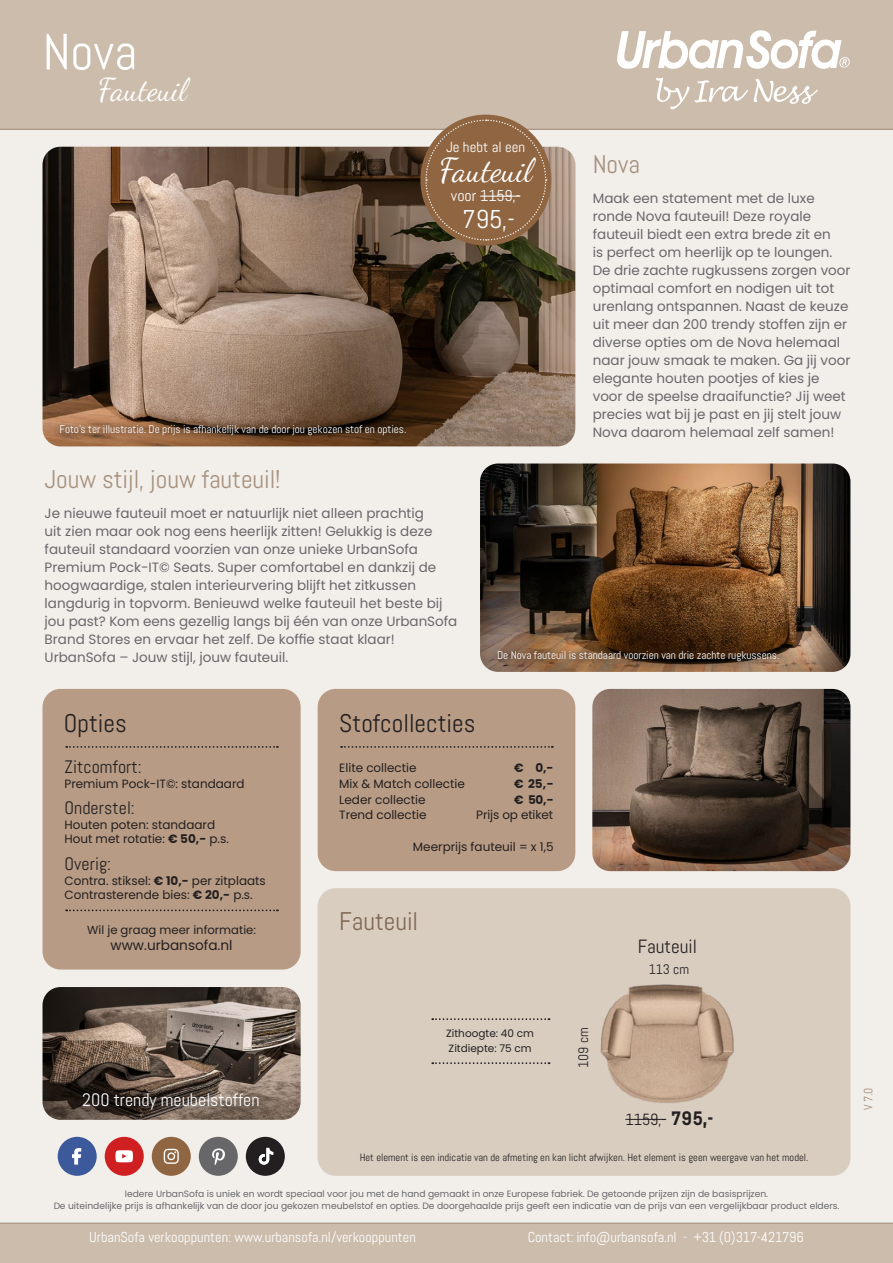
<style>
.page{position:relative;width:893px;height:1263px;background:#fff}
.page>*{position:absolute;margin:0;border:0;box-sizing:border-box;transform-origin:0 0}
.t1{font:51px "Abel";color:#fff}
.t2{font:33px "Dancing Script";color:#fff}
.t3{font:31.5px "Dancing Script";color:#fff}
.t4{font:25.65px "Abel";color:#fff}
.t5{font:25.5px "Abel";color:#a38e7a}
.t6{font:25.5px "Abel";color:#231f20}
.t7{font:25.5px "Abel";color:#7f6754}
.t8{font:19.2px "Abel";color:#231f20}
.t9{font:18px "Abel";letter-spacing:.005em;color:#231f20}
.t10{font:18px "Abel";color:#fff}
.t11{font:16.2px "Abel";color:#231f20}
.t12{font:15.6px "Abel";color:#fff}
.t13{font:14.55px "Abel";color:#fff}
.t14{font:14.4px "Abel";color:#fff}
.t15{font:13.8px "Abel";color:#231f20}
.t16{font:13.65px "Poppins";color:#231f20}
.t17{font:13.5px/18px "Poppins";color:#636366}
.t18{font:12px/14.4px "Poppins";color:#231f20}
.t19{font:700 12px "Poppins";color:#231f20}
.t20{font:12px "Abel";color:#a38e7a}
.t21{font:11.7px "Poppins";color:#231f20}
.t22{font:11.25px "Abel";letter-spacing:-.005em;color:#fff}
.t23{font:10.5px "Abel";color:#231f20}
.t24{font:10.5px/15px "Poppins";color:#231f20}
.t25{font:9.15px/11.6px "Poppins";color:#636366;text-align:center}
.s1{font-weight:700}
.s2{font-family:"Abel Pro";font-weight:700;font-size:19.35px}
</style>
<div class="page">
<div style="left:0;top:130px;width:893px;height:1092px;background:#f2eeea"></div>
<div style="left:0;top:0;width:893px;height:129px;background:#ccbcab"></div>
<div style="left:0;top:1223px;width:893px;height:40px;background:#ccbcab"></div>
<img style="left:43px;top:147px;width:532px;height:299px">
<div style="left:43px;top:689px;width:258px;height:280px;background:#b79b84;border-radius:18px"></div>
<div style="left:318px;top:689px;width:257px;height:182px;background:#b79b84;border-radius:18px"></div>
<img style="left:592px;top:689px;width:258px;height:182px">
<div style="left:152px;top:1137px;width:39px;height:39px;background:#906642;border-radius:50%"></div>
<svg style="left:164px;top:1149px;width:15px;height:15px"></svg>
<div style="left:199px;top:1137px;width:39px;height:39px;background:#636366;border-radius:50%"></div>
<svg style="left:212px;top:1148px;width:13px;height:17px"></svg>
<div style="left:105px;top:1137px;width:39px;height:39px;background:#cf1f21;border-radius:50%"></div>
<svg style="left:116px;top:1150px;width:17px;height:12px"></svg>
<div style="left:58px;top:1137px;width:39px;height:39px;background:#3c599b;border-radius:50%"></div>
<svg style="left:72px;top:1148px;width:9px;height:16px"></svg>
<div style="left:246px;top:1137px;width:39px;height:39px;background:#231f20;border-radius:50%"></div>
<svg style="left:259px;top:1148px;width:14px;height:16px"></svg>
<hr style="left:0;top:129px;width:893px;height:1px;background:#a38e7a">
<hr style="left:0;top:1222px;width:893px;height:2px;background:#a38e7a">
<img style="left:480px;top:463px;width:370px;height:209px">
<div style="left:318px;top:888px;width:532px;height:288px;background:#d9cdc0;border-radius:18px"></div>
<svg style="left:432px;top:1018px;width:117px;height:2px"></svg>
<svg style="left:432px;top:1062px;width:117px;height:2px"></svg>
<hr style="left:625px;top:1119px;width:41px;height:1px;background:#231f20">
<svg style="left:656px;top:78px;width:162px;height:31px"></svg>
<svg style="left:617px;top:30px;width:233px;height:39px"></svg>
<img style="left:600px;top:984px;width:134px;height:119px">
<div style="left:420px;top:115px;width:131px;height:131px;background:#906642;border-radius:50%"></div>
<svg style="left:425px;top:119px;width:122px;height:122px"></svg>
<hr style="left:480px;top:196px;width:40px;height:1px;background:#fff">
<img style="left:43px;top:987px;width:258px;height:133px">
<div style="left:79px;top:1088px;width:191px;height:32px;background:#231f20;opacity:.75"></div>
<svg style="left:53px;top:418px;width:359px;height:25px;background:#6c4930"></svg>
<svg style="left:491px;top:644px;width:294px;height:24px;background:#63462e"></svg>
<svg style="left:341px;top:746px;width:212px;height:2px"></svg>
<svg style="left:66px;top:746px;width:212px;height:2px"></svg>
<svg style="left:66px;top:909px;width:212px;height:2px"></svg>
<h1 class="t1" style="left:43px;top:30px;width:96px">Nova</h1>
<h3 class="t3" style="left:98px;top:77px;width:91px">Fauteuil</h3>
<p class="t13" style="left:446px;top:141px;width:81px">Je hebt al een</p>
<h2 class="t2" style="left:439px;top:157px;width:95px">Fauteuil</h2>
<p class="t12" style="left:451px;top:189px;width:71px">voor 1159,-</p>
<h3 class="t4" style="left:462px;top:207px;width:54px">795,-</h3>
<p class="t22" style="left:60px;top:425px;width:348px">Foto’s ter illustratie. De prijs is afhankelijk van de door jou gekozen stof en opties.</p>
<h3 class="t5" style="left:593px;top:149px;width:49px">Nova</h3>
<p class="t17" style="left:593px;top:191px;width:259px">Maak een statement met de luxe ronde Nova fauteuil! Deze royale fauteuil biedt een extra brede zit en<br>is perfect om heerlijk op te loungen.<br>De drie zachte rugkussens zorgen voor optimaal comfort en nodigen uit tot urenlang ontspannen. Naast de keuze uit meer dan 200 trendy stoffen zijn er diverse opties om de Nova helemaal naar jouw smaak te maken. Ga jij voor elegante houten pootjes of kies je voor de speelse draaifunctie? Jij weet precies wat bij je past en jij stelt jouw Nova daarom helemaal zelf samen!</p>
<h3 class="t5" style="left:45px;top:470px;width:237px">Jouw stijl, jouw fauteuil!</h3>
<p class="t17" style="left:45px;top:506px;width:414px">Je nieuwe fauteuil moet er natuurlijk niet alleen prachtig<br>uit zien maar ook nog eens heerlijk zitten! Gelukkig is deze fauteuil standaard voorzien van onze unieke UrbanSofa Premium Pock-IT© Seats. Super comfortabel en dankzij de hoogwaardige, stalen interieurvering blijft het zitkussen langdurig in topvorm. Benieuwd welke fauteuil het beste bij jou past? Kom eens gezellig langs bij één van onze UrbanSofa Brand Stores en ervaar het zelf. De koffie staat klaar!<br>UrbanSofa – Jouw stijl, jouw fauteuil.</p>
<p class="t22" style="left:497px;top:650px;width:284px">De Nova fauteuil is standaard voorzien van drie zachte rugkussens.</p>
<h3 class="t6" style="left:64px;top:712px;width:64px">Opties</h3>
<h3 class="t9" style="left:64px;top:759px;width:79px">Zitcomfort:</h3>
<p class="t18" style="left:64px;top:777px;width:182px">Premium Pock-IT©: standaard</p>
<h3 class="t9" style="left:64px;top:800px;width:72px">Onderstel:</h3>
<p class="t18" style="left:64px;top:819px;width:166px">Houten poten: standaard<br>Hout met rotatie: <span class="s1">€ 50,-</span> p.s.</p>
<h3 class="t9" style="left:64px;top:856px;width:48px">Overig:</h3>
<p class="t18" style="left:64px;top:874px;width:203px">Contra. stiksel: <span class="s1">€ 10,-</span> per zitplaats<br>Contrasterende bies: <span class="s1">€ 20,-</span> p.s.</p>
<p class="t21" style="left:87px;top:925px;width:170px">Wil je graag meer informatie:</p>
<p class="t16" style="left:111px;top:939px;width:124px">www.urbansofa.nl</p>
<h3 class="t6" style="left:339px;top:712px;width:138px">Stofcollecties</h3>
<p class="t18" style="left:339px;top:762px;width:79px">Elite collectie</p>
<p class="t19" style="left:514px;top:763px;width:41px">€ 0,-</p>
<p class="t18" style="left:339px;top:778px;width:127px">Mix &amp; Match collectie</p>
<p class="t19" style="left:514px;top:779px;width:41px">€ 25,-</p>
<p class="t18" style="left:339px;top:793px;width:88px">Leder collectie</p>
<p class="t19" style="left:514px;top:794px;width:41px">€ 50,-</p>
<p class="t18" style="left:339px;top:809px;width:89px">Trend collectie</p>
<p class="t18" style="left:476px;top:809px;width:78px">Prijs op etiket</p>
<p class="t18" style="left:413px;top:841px;width:142px">Meerprijs fauteuil = x 1,5</p>
<h3 class="t7" style="left:339px;top:910px;width:80px">Fauteuil</h3>
<h3 class="t8" style="left:638px;top:938px;width:61px">Fauteuil</h3>
<p class="t15" style="left:649px;top:963px;width:42px">113 cm</p>
<h3 class="t10" style="left:82px;top:1092px;width:179px">200 trendy meubelstoffen</h3>
<p class="t24" style="left:446px;top:1027px;width:89px">Zithoogte: 40 cm<br>Zitdiepte: 75 cm</p>
<p class="t15" style="left:577px;top:1068px;width:42px;rotate:-90deg">109 cm</p>
<p class="t11" style="left:625px;top:1112px;width:90px">1159,- <span class="s2">795,-</span></p>
<p class="t23" style="left:360px;top:1153px;width:450px">Het element is een indicatie van de afmeting en kan licht afwijken. Het element is geen weergave van het model.</p>
<p class="t25" style="left:53px;top:1189px;width:788px">Iedere UrbanSofa is uniek en wordt speciaal voor jou met de hand gemaakt in onze Europese fabriek. De getoonde prijzen zijn de basisprijzen.<br>De uiteindelijke prijs is afhankelijk van de door jou gekozen meubelstof en opties. De doorgehaalde prijs geeft een indicatie van de prijs van een vergelijkbaar product elders.</p>
<p class="t14" style="left:89px;top:1231px;width:328px">UrbanSofa verkooppunten: www.urbansofa.nl/verkooppunten</p>
<p class="t14" style="left:528px;top:1231px;width:277px">Contact: info@urbansofa.nl - +31 (0)317-421796</p>
<p class="t20" style="left:863px;top:1110px;width:24px;rotate:-90deg">V 7.0</p>
</div>
